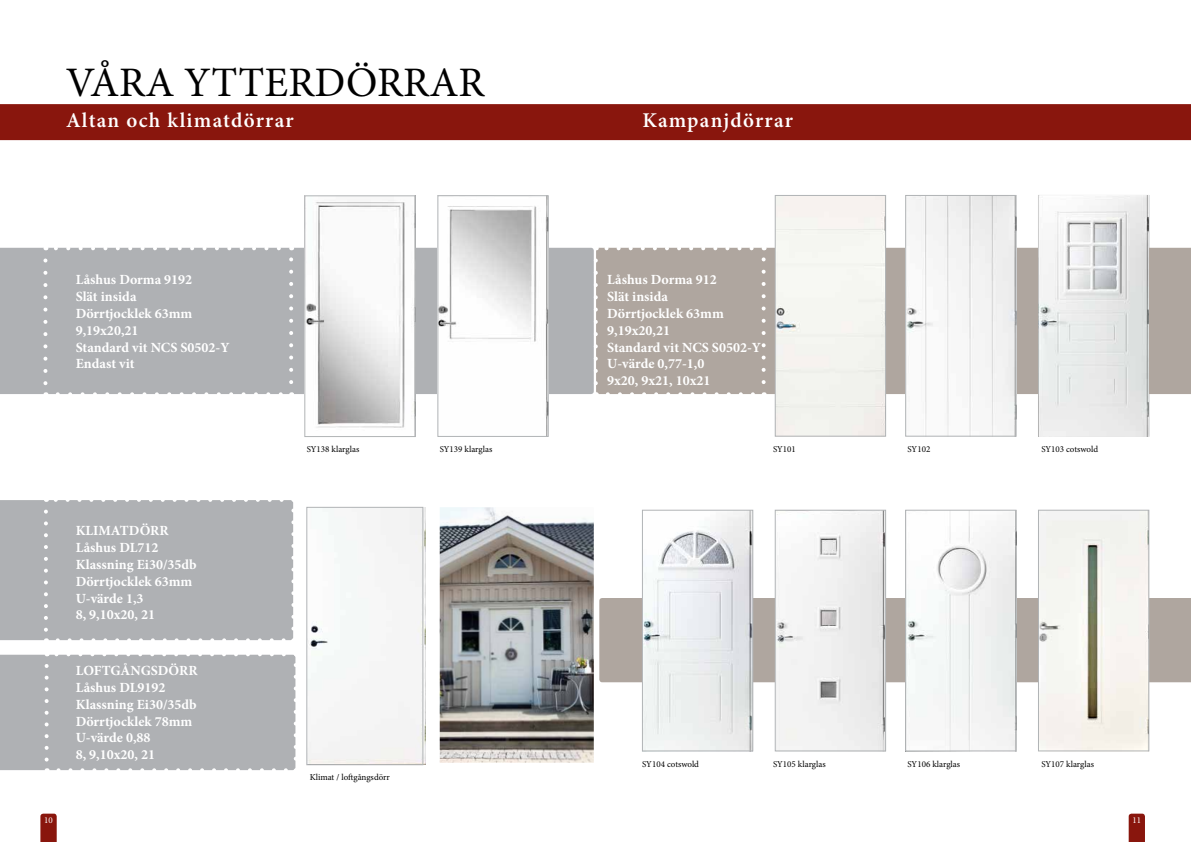
<style>
.page{position:relative;width:1191px;height:842px;background:#fff}
.page>*{position:absolute;margin:0;border:0;box-sizing:border-box;transform-origin:0 0}
.t1{font:42px "Minion Pro";color:#000}
.t2{font:600 21px "Minion Pro";letter-spacing:.06em;color:#fff}
.t3{font:700 14px/16.8px "Minion Pro";color:#fff}
.t4{font:9px "Minion Pro";color:#000}
.t5{font:9px "Minion Pro";color:#fff}
</style>
<div class="page">
<div style="left:599px;top:598px;width:592px;height:84px;background:#afa69f"></div>
<svg style="left:40px;top:814px;width:17px;height:28px"></svg>
<svg style="left:1128px;top:814px;width:17px;height:28px"></svg>
<div style="left:0;top:104px;width:1191px;height:36px;background:#89160d"></div>
<div style="left:0;top:248px;width:594px;height:146px;background:#afb1b4"></div>
<svg style="left:58px;top:392px;width:227px;height:2px"></svg>
<svg style="left:52px;top:247px;width:227px;height:3px"></svg>
<svg style="left:43px;top:260px;width:4px;height:134px"></svg>
<svg style="left:289px;top:248px;width:4px;height:134px"></svg>
<img style="left:440px;top:507px;width:154px;height:256px">
<img style="left:307px;top:200px;width:106px;height:228px">
<div style="left:305px;top:196px;width:110px;height:241px;border:1px solid #b1b4b6"></div>
<img style="left:440px;top:206px;width:106px;height:188px">
<div style="left:438px;top:196px;width:110px;height:241px;border:1px solid #b1b4b6"></div>
<div style="left:0;top:500px;width:293px;height:140px;background:#afb1b4"></div>
<svg style="left:58px;top:638px;width:229px;height:3px"></svg>
<svg style="left:44px;top:512px;width:4px;height:128px"></svg>
<svg style="left:291px;top:500px;width:3px;height:129px"></svg>
<svg style="left:46px;top:500px;width:236px;height:2px"></svg>
<div style="left:309px;top:507px;width:117px;height:258px;background:#f5f5f5"></div>
<div style="left:307px;top:507px;width:116px;height:258px;border:1px solid #b1b4b6"></div>
<div style="left:0;top:654px;width:296px;height:117px;background:#afb1b4"></div>
<div style="left:596px;top:248px;width:595px;height:146px;background:#afa69f"></div>
<svg style="left:608px;top:392px;width:149px;height:2px"></svg>
<svg style="left:596px;top:260px;width:2px;height:134px"></svg>
<svg style="left:761px;top:247px;width:4px;height:135px"></svg>
<svg style="left:596px;top:247px;width:155px;height:3px"></svg>
<img style="left:907px;top:197px;width:107px;height:237px">
<img style="left:1038px;top:195px;width:111px;height:241px">
<img style="left:907px;top:512px;width:107px;height:237px">
<img style="left:1040px;top:512px;width:107px;height:237px">
<img style="left:644px;top:512px;width:107px;height:237px">
<img style="left:777px;top:512px;width:106px;height:237px">
<div style="left:905px;top:195px;width:111px;height:241px;border:1px solid #b1b4b6"></div>
<div style="left:905px;top:510px;width:111px;height:241px;border:1px solid #b1b4b6"></div>
<div style="left:1038px;top:510px;width:111px;height:241px;border:1px solid #b1b4b6"></div>
<div style="left:642px;top:510px;width:111px;height:241px;border:1px solid #b1b4b6"></div>
<div style="left:775px;top:510px;width:110px;height:241px;border:1px solid #b1b4b6"></div>
<div style="left:777px;top:197px;width:106px;height:237px;background:#f5f4ef"></div>
<div style="left:775px;top:195px;width:110px;height:241px;border:1px solid #b1b4b6"></div>
<h1 class="t1" style="left:66px;top:54px;width:420px">VÅRA YTTERDÖRRAR</h1>
<h2 class="t2" style="left:66px;top:106px;width:229px">Altan och klimatdörrar</h2>
<p class="t3" style="left:76px;top:271px;width:155px">Låshus Dorma 9192<br>Slät insida<br>Dörrtjocklek 63mm<br>9,19x20,21<br>Standard vit NCS S0502-Y<br>Endast vit</p>
<p class="t5" style="left:44px;top:814px;width:10px">10</p>
<p class="t3" style="left:76px;top:522px;width:122px">KLIMATDÖRR<br>Låshus DL712<br>Klassning Ei30/35db<br>Dörrtjocklek 63mm<br>U-värde 1,3<br>8, 9,10x20, 21</p>
<p class="t3" style="left:76px;top:662px;width:123px">LOFTGÅNGSDÖRR<br>Låshus DL9192<br>Klassning Ei30/35db<br>Dörrtjocklek 78mm<br>U-värde 0,88<br>8, 9,10x20, 21</p>
<p class="t4" style="left:307px;top:443px;width:54px">SY138 klarglas</p>
<p class="t4" style="left:440px;top:443px;width:54px">SY139 klarglas</p>
<p class="t4" style="left:310px;top:771px;width:82px">Klimat / loftgångsdörr</p>
<h2 class="t2" style="left:642px;top:106px;width:152px">Kampanjdörrar</h2>
<p class="t3" style="left:607px;top:271px;width:155px">Låshus Dorma 912<br>Slät insida<br>Dörrtjocklek 63mm<br>9,19x20,21<br>Standard vit NCS S0502-Y<br>U-värde 0,77-1,0<br>9x20, 9x21, 10x21</p>
<p class="t4" style="left:773px;top:443px;width:24px">SY101</p>
<p class="t4" style="left:907px;top:443px;width:24px">SY102</p>
<p class="t4" style="left:1041px;top:443px;width:58px">SY103 cotswold</p>
<p class="t4" style="left:642px;top:758px;width:58px">SY104 cotswold</p>
<p class="t4" style="left:773px;top:758px;width:54px">SY105 klarglas</p>
<p class="t4" style="left:907px;top:758px;width:54px">SY106 klarglas</p>
<p class="t4" style="left:1041px;top:758px;width:54px">SY107 klarglas</p>
<p class="t5" style="left:1132px;top:814px;width:10px">11</p>
</div>
